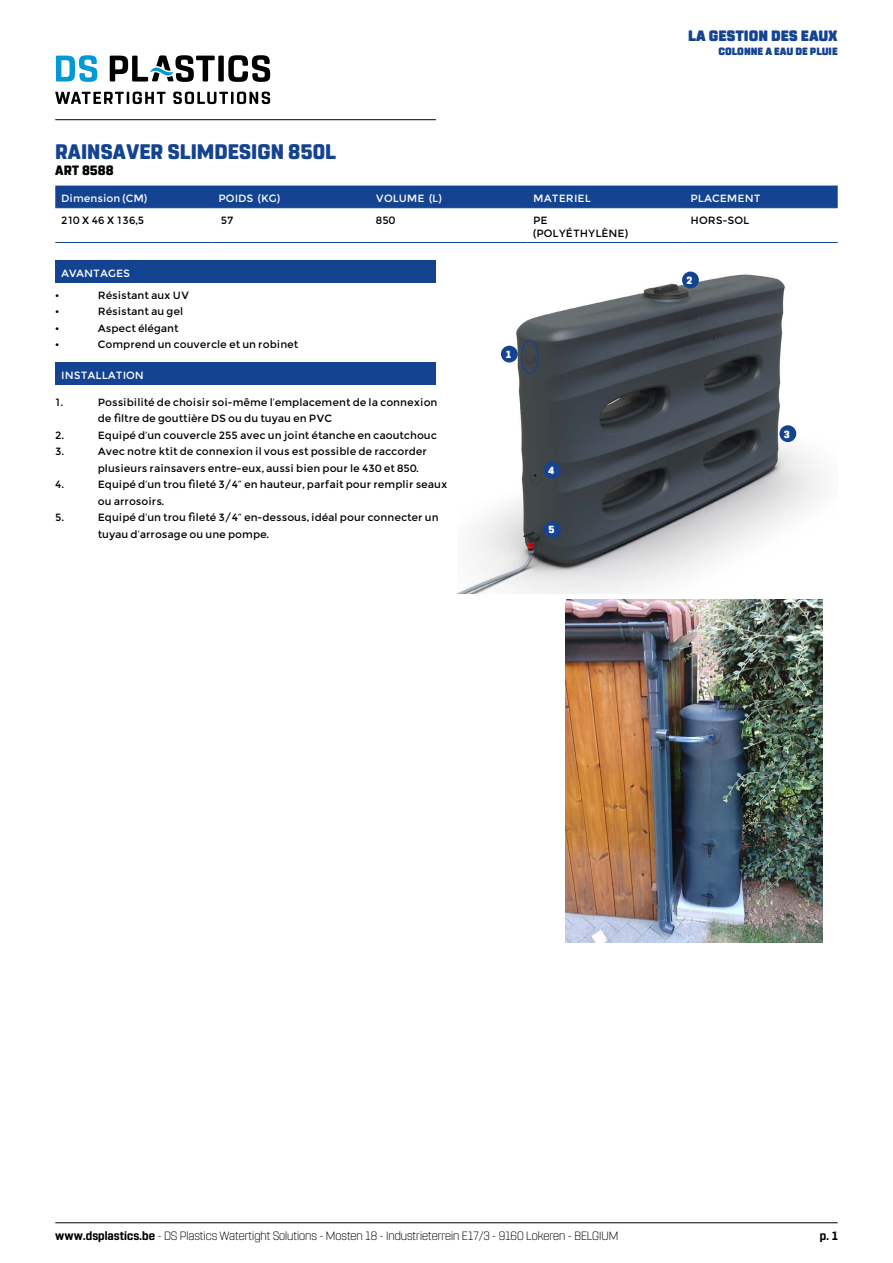
<style>
.page{position:relative;width:893px;height:1263px;background:#fff}
.page>*{position:absolute;margin:0;border:0;box-sizing:border-box;transform-origin:0 0}
.t1{font:800 21px "Rohn Rounded";color:#144391}
.t2{font:900 15px "Rohn Rounded";color:#144391}
.t3{font:800 13.5px "Rohn Rounded";color:#000}
.t4{font:300 12px "Rohn Rounded";color:#000}
.t5{font:700 12px "Rohn Rounded";color:#000}
.t6{font:10.5px/16.5px "Montserrat";color:#000}
.t7{font:10.5px "Montserrat";color:#fff}
.t8{font:900 10.5px "Rohn Rounded";color:#144391}
.t9{font:800 10.35px "Rohn Rounded";color:#fff}
.s1{font-weight:700}
</style>
<div class="page">
<hr style="left:55px;top:119px;width:381px;height:1px;background:#000">
<hr style="left:55px;top:1222px;width:783px;height:1px;background:#000">
<svg style="left:56px;top:55px;width:41px;height:27px"></svg>
<svg style="left:55px;top:92px;width:215px;height:12px"></svg>
<svg style="left:110px;top:55px;width:160px;height:27px"></svg>
<div style="left:55px;top:362px;width:381px;height:23px;background:#144391"></div>
<div style="left:55px;top:260px;width:381px;height:23px;background:#144391"></div>
<div style="left:55px;top:186px;width:783px;height:21px;background:#144391"></div>
<hr style="left:55px;top:207px;width:158px;height:1px;background:#144391">
<hr style="left:213px;top:207px;width:157px;height:1px;background:#144391">
<hr style="left:370px;top:207px;width:157px;height:1px;background:#144391">
<hr style="left:527px;top:207px;width:158px;height:1px;background:#144391">
<hr style="left:685px;top:207px;width:153px;height:1px;background:#144391">
<hr style="left:55px;top:242px;width:158px;height:1px;background:#144391">
<hr style="left:213px;top:242px;width:157px;height:1px;background:#144391">
<hr style="left:370px;top:242px;width:157px;height:1px;background:#144391">
<hr style="left:527px;top:242px;width:158px;height:1px;background:#144391">
<hr style="left:685px;top:242px;width:153px;height:1px;background:#144391">
<img style="left:565px;top:599px;width:258px;height:343px">
<img style="left:457px;top:271px;width:365px;height:323px">
<div style="left:501px;top:346px;width:17px;height:16px;background:#144391;border-radius:50%"></div>
<div style="left:521px;top:340px;width:18px;height:34px;border:1px solid #144391;border-radius:50%"></div>
<div style="left:544px;top:462px;width:17px;height:17px;background:#144391;border-radius:50%"></div>
<div style="left:544px;top:521px;width:17px;height:17px;background:#144391;border-radius:50%"></div>
<div style="left:682px;top:272px;width:17px;height:16px;background:#144391;border-radius:50%"></div>
<div style="left:779px;top:425px;width:17px;height:17px;background:#144391;border-radius:50%"></div>
<h1 class="t1" style="left:55px;top:139px;width:282px">RAINSAVER SLIMDESIGN 850L</h1>
<p class="t3" style="left:55px;top:162px;width:60px">ART 8588</p>
<h2 class="t2" style="left:688px;top:27px;width:151px">LA GESTION DES EAUX</h2>
<p class="t8" style="left:718px;top:45px;width:121px">COLONNE A EAU DE PLUIE</p>
<p class="t7" style="left:61px;top:192px;width:87px">Dimension (CM)</p>
<p class="t7" style="left:219px;top:192px;width:63px">POIDS (KG)</p>
<p class="t7" style="left:376px;top:192px;width:67px">VOLUME (L)</p>
<p class="t7" style="left:533px;top:192px;width:59px">MATERIEL</p>
<p class="t7" style="left:691px;top:192px;width:71px">PLACEMENT</p>
<p class="t6" style="left:61px;top:212px;width:85px">210 X 46 X 136,5</p>
<p class="t6" style="left:221px;top:212px;width:14px">57</p>
<p class="t6" style="left:376px;top:212px;width:21px">850</p>
<p class="t6" style="left:533px;top:214px;width:96px;line-height:12.6px">PE (POLYÉTHYLÈNE)</p>
<p class="t6" style="left:691px;top:212px;width:60px">HORS-SOL</p>
<p class="t7" style="left:61px;top:266px;width:70px">AVANTAGES</p>
<p class="t6" style="left:55px;top:287px;width:6px">•</p>
<p class="t6" style="left:98px;top:287px;width:93px">Résistant aux UV</p>
<p class="t6" style="left:55px;top:303px;width:6px">•</p>
<p class="t6" style="left:98px;top:303px;width:87px">Résistant au gel</p>
<p class="t6" style="left:55px;top:320px;width:6px">•</p>
<p class="t6" style="left:98px;top:320px;width:82px">Aspect élégant</p>
<p class="t6" style="left:55px;top:336px;width:6px">•</p>
<p class="t6" style="left:98px;top:336px;width:202px">Comprend un couvercle et un robinet</p>
<p class="t7" style="left:61px;top:368px;width:84px">INSTALLATION</p>
<p class="t6" style="left:55px;top:394px;width:9px">1.</p>
<p class="t6" style="left:98px;top:394px;width:341px">Possibilité de choisir soi-même l’emplacement de la connexion de filtre de gouttière DS ou du tuyau en PVC</p>
<p class="t6" style="left:55px;top:427px;width:10px">2.</p>
<p class="t6" style="left:98px;top:427px;width:341px">Equipé d’un couvercle 255 avec un joint étanche en caoutchouc</p>
<p class="t6" style="left:55px;top:443px;width:10px">3.</p>
<p class="t6" style="left:98px;top:443px;width:331px">Avec notre ktit de connexion il vous est possible de raccorder plusieurs rainsavers entre-eux, aussi bien pour le 430 et 850.</p>
<p class="t6" style="left:55px;top:476px;width:10px">4.</p>
<p class="t6" style="left:98px;top:476px;width:351px">Equipé d’un trou fileté 3/4” en hauteur, parfait pour remplir seaux ou arrosoirs.</p>
<p class="t6" style="left:55px;top:509px;width:10px">5.</p>
<p class="t6" style="left:98px;top:509px;width:342px">Equipé d’un trou fileté 3/4” en-dessous, idéal pour connecter un tuyau d’arrosage ou une pompe.</p>
<p class="t9" style="left:506px;top:348px;width:7px">1</p>
<p class="t9" style="left:548px;top:465px;width:8px">4</p>
<p class="t9" style="left:548px;top:524px;width:8px">5</p>
<p class="t9" style="left:687px;top:274px;width:7px">2</p>
<p class="t9" style="left:784px;top:428px;width:7px">3</p>
<p class="t4" style="left:55px;top:1229px;width:565px"><span class="s1">www.dsplastics.be</span> - DS Plastics Watertight Solutions - Mosten 18 - Industrieterrein E17/3 - 9160 Lokeren - BELGIUM</p>
<p class="t5" style="left:820px;top:1229px;width:19px">p. 1</p>
</div>
